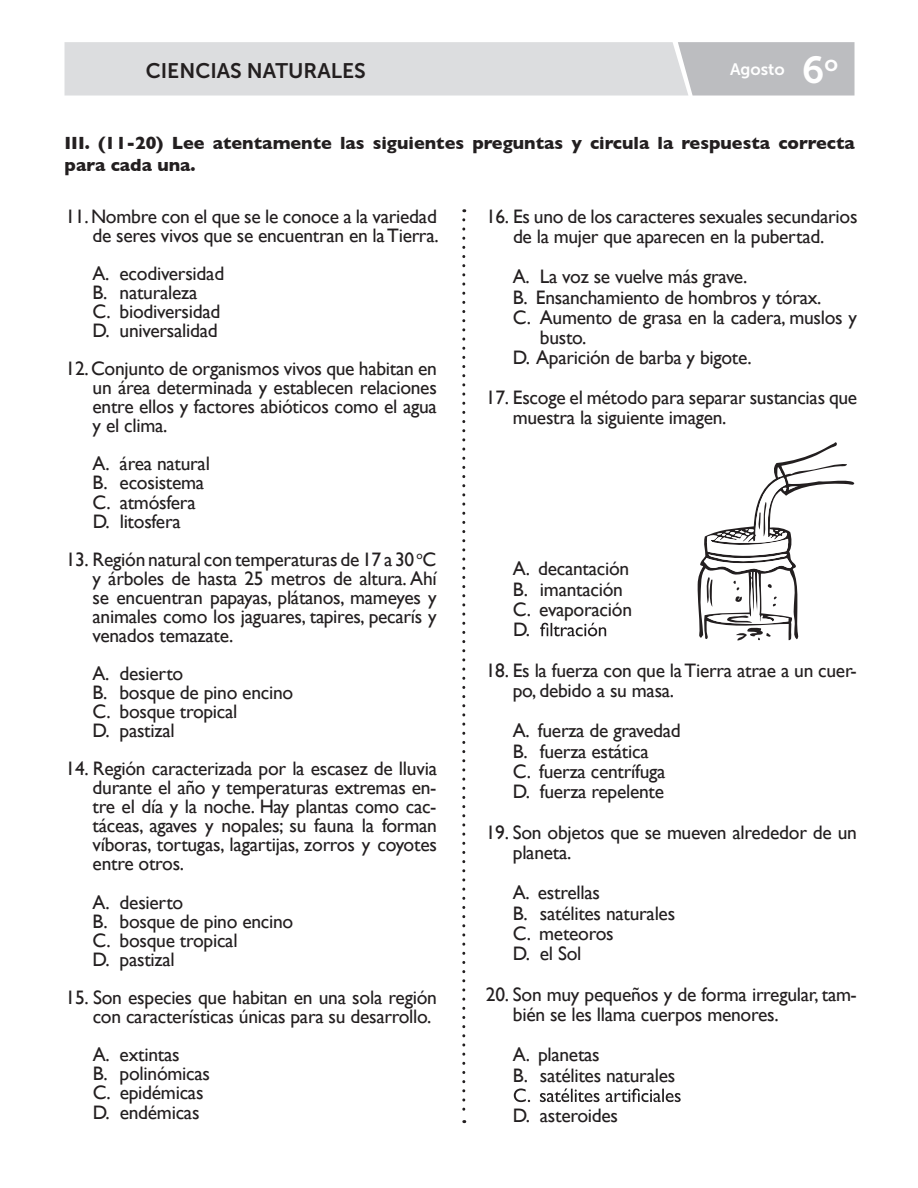
<style>
.page{position:relative;width:918px;height:1188px;background:#fff}
.page>*{position:absolute;margin:0;border:0;box-sizing:border-box;transform-origin:0 0}
.t1{font:37.5px "Museo Sans 700";color:#fff}
.t2{font:21px "Museo Sans 700";color:#231f20}
.t3{font:19.5px/19px "Gill Sans";letter-spacing:-.015em;color:#231f20}
.t4{font:700 18px/21.6px "Gill Sans";color:#231f20}
.t5{font:16.5px "Museo Sans 700";color:#fff}
</style>
<div class="page">
<svg style="left:540px;top:623px;width:66px;height:13px"></svg>
<svg style="left:514px;top:1088px;width:167px;height:14px"></svg>
<svg style="left:462px;top:220px;width:3px;height:903px"></svg>
<svg style="left:697px;top:442px;width:157px;height:199px"></svg>
<svg style="left:65px;top:42px;width:790px;height:54px;background:#d5d6d9"></svg>
<p class="t2" style="left:146px;top:59px;width:221px">CIENCIAS NATURALES</p>
<p class="t5" style="left:730px;top:60px;width:56px">Agosto</p>
<h1 class="t1" style="left:802px;top:49px;width:38px">6<sup>o</sup></h1>
<p class="t4" style="left:65px;top:132px;width:792px">III. (11-20) Lee atentamente las siguientes preguntas y circula la respuesta correcta para cada una.</p>
<p class="t3" style="left:65px;top:206px;width:375px;text-align:right">11.Nombre con el que se le conoce a la variedad de seres vivos que se encuentran en laTierra.</p>
<p class="t3" style="left:93px;top:264px;width:133px">A. ecodiversidad<br>B. naturaleza<br>C. biodiversidad<br>D. universalidad</p>
<p class="t3" style="left:93px;top:359px;width:346px;text-align:justify;text-indent:-27px">12.Conjunto de organismos vivos que habitan en un área determinada y establecen relaciones entre ellos y factores abióticos como el agua y el clima.</p>
<p class="t3" style="left:93px;top:454px;width:119px">A. área natural<br>B. ecosistema<br>C. atmósfera<br>D. litosfera</p>
<p class="t3" style="left:92px;top:549px;width:346px;text-align:justify;text-indent:-27px">13. Región natural con temperaturas de 17 a 30 <sup>o</sup>C y árboles de hasta 25 metros de altura. Ahí se encuentran papayas, plátanos, mameyes y animales como los jaguares, tapires, pecarís y venados temazate.</p>
<p class="t3" style="left:93px;top:664px;width:202px">A. desierto<br>B. bosque de pino encino<br>C. bosque tropical<br>D. pastizal</p>
<p class="t3" style="left:93px;top:759px;width:346px;text-align:justify;text-indent:-27px">14. Región caracterizada por la escasez de lluvia durante el año y temperaturas extremas en&shy;tre el día y la noche. Hay plantas como cac&shy;táceas, agaves y nopales; su fauna la forman víboras, tortugas, lagartijas, zorros y coyotes entre otros.</p>
<p class="t3" style="left:93px;top:892px;width:202px">A. desierto<br>B. bosque de pino encino<br>C. bosque tropical<br>D. pastizal</p>
<p class="t3" style="left:66px;top:988px;width:373px;text-align:right">15. Son especies que habitan en una sola región con características únicas para su desarrollo.</p>
<p class="t3" style="left:93px;top:1044px;width:119px;line-height:19.5px">A. extintas<br>B. polinómicas<br>C. epidémicas<br>D. endémicas</p>
<p class="t3" style="left:486px;top:206px;width:373px;line-height:20.2px;text-align:center">16. Es uno de los caracteres sexuales secundarios de la mujer que aparecen en la pubertad.</p>
<p class="t3" style="left:513px;top:267px;width:236px">A. La voz se vuelve más grave.</p>
<p class="t3" style="left:513px;top:287px;width:310px">B. Ensanchamiento de hombros y tórax.</p>
<p class="t3" style="left:513px;top:308px;width:346px">C. Aumento de grasa en la cadera, muslos y</p>
<p class="t3" style="left:540px;top:328px;width:48px">busto.</p>
<p class="t3" style="left:513px;top:348px;width:240px">D. Aparición de barba y bigote.</p>
<p class="t3" style="left:513px;top:387px;width:346px;line-height:20.2px;text-indent:-27px">17. Escoge el método para separar sustancias que muestra la siguiente imagen.</p>
<p class="t3" style="left:513px;top:559px;width:121px;line-height:20.2px">A. decantación<br>B. imantación<br>C. evaporación<br>D.</p>
<p class="t3" style="left:513px;top:660px;width:345px;line-height:20.2px;text-indent:-27px">18. Es la fuerza con que laTierra atrae a un cuer&shy;po, debido a su masa.</p>
<p class="t3" style="left:513px;top:721px;width:169px;line-height:20.2px">A. fuerza de gravedad<br>B. fuerza estática<br>C. fuerza centrífuga<br>D. fuerza repelente</p>
<p class="t3" style="left:513px;top:822px;width:346px;line-height:20.2px;text-indent:-27px">19. Son objetos que se mueven alrededor de un planeta.</p>
<p class="t3" style="left:513px;top:883px;width:164px;line-height:20.2px">A. estrellas<br>B. satélites naturales<br>C. meteoros<br>D. el Sol</p>
<p class="t3" style="left:513px;top:984px;width:345px;line-height:20.2px;text-indent:-27px">20. Son muy pequeños y de forma irregular, tam&shy;bién se les llama cuerpos menores.</p>
<p class="t3" style="left:513px;top:1044px;width:164px;line-height:20.2px">A. planetas<br>B. satélites naturales</p>
<p class="t3" style="left:513px;top:1106px;width:107px">D. asteroides</p>
</div>
